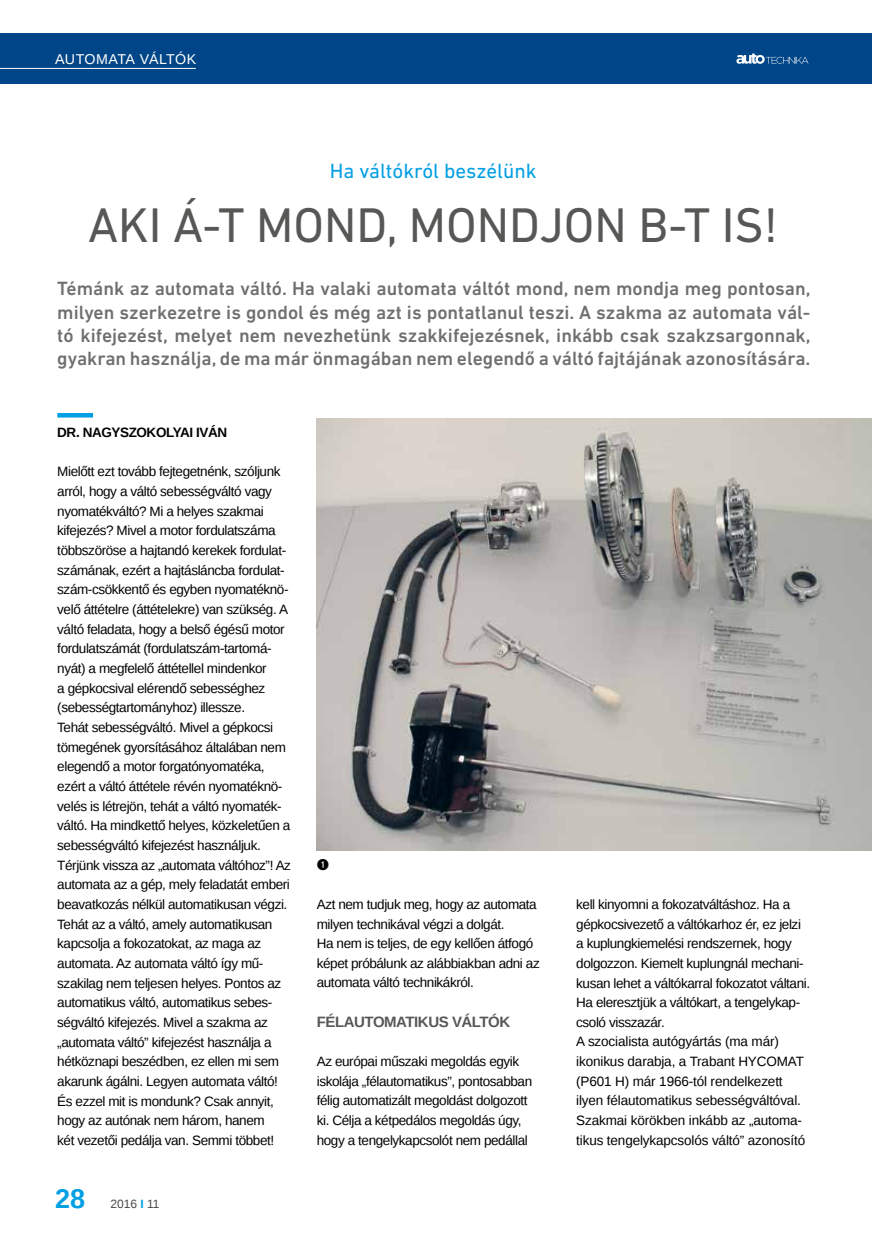
<style>
.page{position:relative;width:872px;height:1246px;background:#fff}
.page>*{position:absolute;margin:0;border:0;box-sizing:border-box;transform-origin:0 0}
.t1{font:49.5px "DIN Next LT Pro";color:#575756}
.t2{font:700 27px "Liberation Sans";color:#009fe3}
.t3{font:21px "DIN Next LT Pro";color:#009fe3}
.t4{font:500 19.5px/23.4px "DIN Next LT Pro";color:#706f6f;text-align:justify}
.t5{font:700 15px "Liberation Sans";letter-spacing:-.03em;color:#575756}
.t6{font:15px "Combi Numerals Ltd";color:#000}
.t7{font:14.25px "Liberation Sans";letter-spacing:.01em;color:#fff}
.t8{font:13.5px/19.6px "Liberation Sans";letter-spacing:-.03em;color:#000}
.t9{font:700 13.5px "Liberation Sans";letter-spacing:-.03em;color:#000}
.t10{font:12px "Liberation Sans";color:#4a4a49}
.s1{font-weight:700;color:#009fe3}
</style>
<div class="page">
<div style="left:0;top:33px;width:872px;height:50px;background:#004587"></div>
<svg style="left:736px;top:53px;width:72px;height:11px"></svg>
<hr style="left:0;top:68px;width:196px;height:1px;background:#fff">
<hr style="left:57px;top:413px;width:36px;height:4px;background:#009fe3">
<img style="left:317px;top:418px;width:555px;height:432px">
<p class="t7" style="left:55px;top:51px;width:142px">AUTOMATA VÁLTÓK</p>
<h3 class="t3" style="left:330px;top:159px;width:208px">Ha váltókról beszélünk</h3>
<h1 class="t1" style="left:88px;top:196px;width:691px">AKI Á-T MOND, MONDJON B-T IS!</h1>
<p class="t4" style="left:57px;top:277px;width:755px">Témánk az automata váltó. Ha valaki automata váltót mond, nem mondja meg pontosan, milyen szerkezetre is gondol és még azt is pontatlanul teszi. A szakma az automata vál&shy;tó kifejezést, melyet nem nevezhetünk szakkifejezésnek, inkább csak szakzsargonnak, gyakran használja, de ma már önmagában nem elegendő a váltó fajtájának azonosítására.</p>
<p class="t9" style="left:57px;top:423px;width:171px">DR. NAGYSZOKOLYAI IVÁN</p>
<p class="t8" style="left:57px;top:463px;width:235px">Mielőtt ezt tovább fejtegetnénk, szóljunk arról, hogy a váltó sebességváltó vagy nyomatékváltó? Mi a helyes szakmai kifejezés? Mivel a motor fordulatszáma többszöröse a hajtandó kerekek fordulat&shy;számának, ezért a hajtásláncba fordulat&shy;szám-csökkentő és egyben nyomatéknö&shy;velő áttételre (áttételekre) van szükség. A váltó feladata, hogy a belső égésű motor fordulatszámát (fordulatszám-tartomá&shy;nyát) a megfelelő áttétellel mindenkor<br>a gépkocsival elérendő sebességhez (sebességtartományhoz) illessze.<br>Tehát sebességváltó. Mivel a gépkocsi tömegének gyorsításához általában nem elegendő a motor forgatónyomatéka, ezért a váltó áttétele révén nyomatéknö&shy;velés is létrejön, tehát a váltó nyomaték&shy;váltó. Ha mindkettő helyes, közkeletűen a sebességváltó kifejezést használjuk.<br>Térjünk vissza az „automata váltóhoz”! Az automata az a gép, mely feladatát emberi beavatkozás nélkül automatikusan végzi.<br>Tehát az a váltó, amely automatikusan kapcsolja a fokozatokat, az maga az automata. Az automata váltó így mű&shy;szakilag nem teljesen helyes. Pontos az automatikus váltó, automatikus sebes&shy;ségváltó kifejezés. Mivel a szakma az „automata váltó” kifejezést használja a hétköznapi beszédben, ez ellen mi sem akarunk ágálni. Legyen automata váltó!<br>És ezzel mit is mondunk? Csak annyit, hogy az autónak nem három, hanem<br>két vezetői pedálja van. Semmi többet!</p>
<h2 class="t2" style="left:55px;top:1180px;width:32px">28</h2>
<p class="t10" style="left:110px;top:1197px;width:51px">2016 <span class="s1">I</span> 11</p>
<p class="t6" style="left:317px;top:855px;width:14px">➊</p>
<p class="t8" style="left:317px;top:895px;width:224px">Azt nem tudjuk meg, hogy az automata milyen technikával végzi a dolgát.<br>Ha nem is teljes, de egy kellően átfogó képet próbálunk az alábbiakban adni az automata váltó technikákról.</p>
<p class="t5" style="left:317px;top:1011px;width:195px">FÉLAUTOMATIKUS VÁLTÓK</p>
<p class="t8" style="left:317px;top:1052px;width:217px">Az európai műszaki megoldás egyik iskolája „félautomatikus”, pontosabban félig automatizált megoldást dolgozott ki. Célja a kétpedálos megoldás úgy, hogy a tengelykapcsolót nem pedállal</p>
<p class="t8" style="left:576px;top:895px;width:235px">kell kinyomni a fokozatváltáshoz. Ha a gépkocsivezető a váltókarhoz ér, ez jelzi a kuplungkiemelési rendszernek, hogy dolgozzon. Kiemelt kuplungnál mechani&shy;kusan lehet a váltókarral fokozatot váltani.<br>Ha eleresztjük a váltókart, a tengelykap&shy;csoló visszazár.<br>A szocialista autógyártás (ma már) ikonikus darabja, a Trabant HYCOMAT (P601 H) már 1966-tól rendelkezett ilyen félautomatikus sebességváltóval.<br>Szakmai körökben inkább az „automa&shy;tikus tengelykapcsolós váltó” azonosító</p>
</div>
